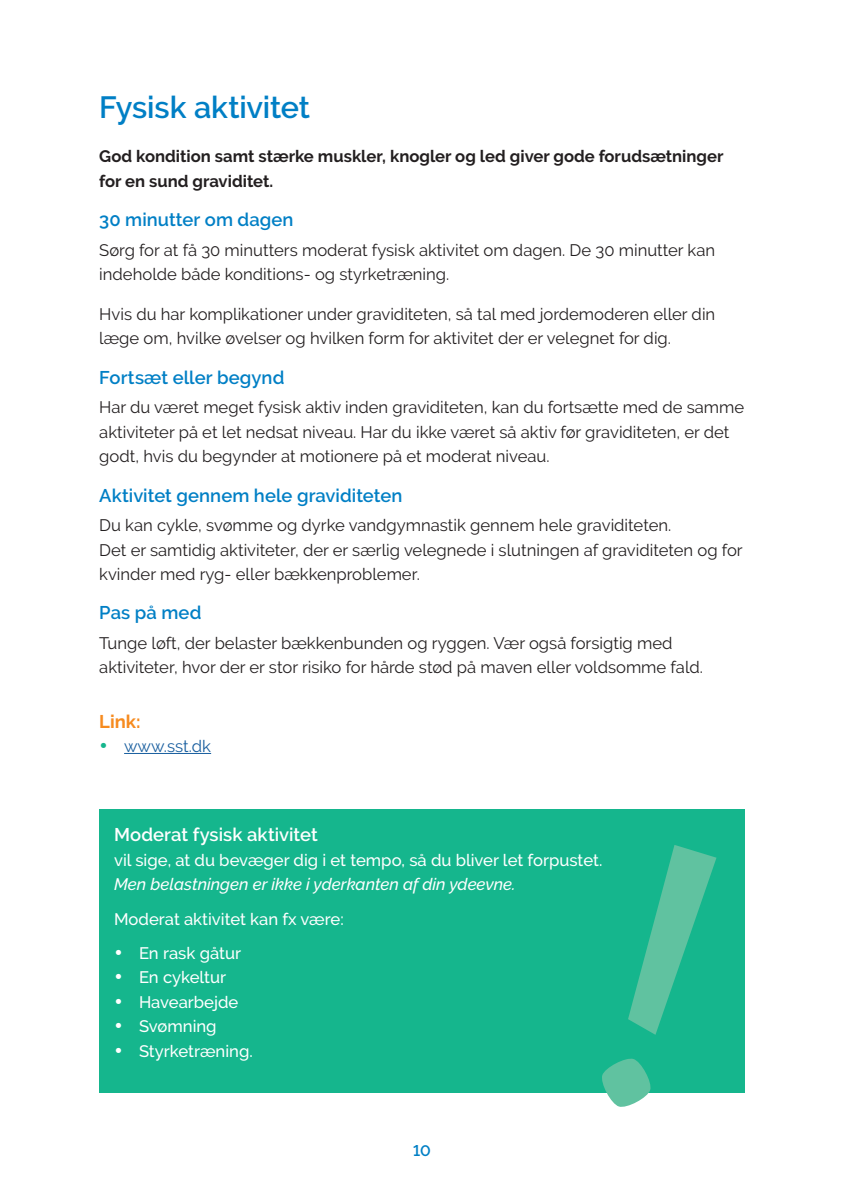
<style>
.page{position:relative;width:844px;height:1191px;background:#fff}
.page>*{position:absolute;margin:0;border:0;box-sizing:border-box;transform-origin:0 0}
.N1{font:600 30.62px "Raleway";letter-spacing:-.01em;color:#007fc5}
.N2{font:600 18.38px "Raleway";letter-spacing:.005em;color:#007fc5}
.Boks_rubrik_hvid{font:600 18.38px "Raleway";color:#fff}
.Links{font:700 18.38px "Raleway";color:#f68b1f}
.Body{font:16.62px/24.5px "Raleway";color:#231f20}
.Body_luft{font:16.62px/24.5px "Raleway";color:#231f20}
.Boks_tekst_hvid{font:500 16.62px/24.5px "Raleway";color:#fff}
.Manchet{font:700 16.62px/24.5px "Raleway";color:#231f20}
.t1{font:16.62px "Raleway";color:#175d9e}
.t2{font:600 15.4px "Raleway";color:#007fc5}
.s1{font-weight:700;font-size:24.5px;color:#15b68d}
.s2{font-style:italic}
.s3{font-weight:700;font-size:24.5px}
</style>
<div class="page">
<hr style="left:124px;top:753px;width:87px;height:1px;background:#175d9e">
<div style="left:99px;top:809px;width:645px;height:283px;background:#15b68d"></div>
<svg style="left:599px;top:845px;width:117px;height:262px"></svg>
<h1 class="N1" style="left:99px;top:90px;width:212px">Fysisk aktivitet</h1>
<p class="Manchet" style="left:99px;top:144px;width:625px">God kondition samt stærke muskler, knogler og led giver gode forudsætninger for en sund graviditet.</p>
<h2 class="N2" style="left:99px;top:209px;width:196px">30 minutter om dagen</h2>
<p class="Body_luft" style="left:99px;top:238px;width:617px">Sørg for at få 30 minutters moderat fysisk aktivitet om dagen. De 30 minutter kan indeholde både konditions- og styrketræning.</p>
<p class="Body" style="left:99px;top:302px;width:617px">Hvis du har komplikationer under graviditeten, så tal med jordemoderen eller din læge om, hvilke øvelser og hvilken form for aktivitet der er velegnet for dig.</p>
<h2 class="N2" style="left:99px;top:366px;width:186px">Fortsæt eller begynd</h2>
<p class="Body" style="left:99px;top:395px;width:646px">Har du været meget fysisk aktiv inden graviditeten, kan du fortsætte med de samme aktiviteter på et let nedsat niveau. Har du ikke været så aktiv før graviditeten, er det godt, hvis du begynder at motionere på et moderat niveau.</p>
<h2 class="N2" style="left:99px;top:484px;width:304px">Aktivitet gennem hele graviditeten</h2>
<p class="Body" style="left:99px;top:513px;width:644px">Du kan cykle, svømme og dyrke vandgymnastik gennem hele graviditeten.<br>Det er samtidig aktiviteter, der er særlig velegnede i slutningen af graviditeten og for kvinder med ryg- eller bækkenproblemer.</p>
<h2 class="N2" style="left:99px;top:602px;width:104px">Pas på med</h2>
<p class="Body_luft" style="left:99px;top:631px;width:605px">Tunge løft, der belaster bækkenbunden og ryggen. Vær også forsigtig med aktiviteter, hvor der er stor risiko for hårde stød på maven eller voldsomme fald.</p>
<p class="Links" style="left:99px;top:710px;width:43px">Link:</p>
<p class="t1" style="left:99px;top:736px;width:113px"><span class="s1">•</span> www.sst.dk</p>
<p class="Boks_rubrik_hvid" style="left:114px;top:824px;width:205px">Moderat fysisk aktivitet</p>
<p class="Boks_tekst_hvid" style="left:114px;top:847px;width:489px">vil sige, at du bevæger dig i et tempo, så du bliver let forpustet.<br><span class="s2">Men belastningen er ikke i yderkanten af din ydeevne.</span></p>
<p class="Boks_tekst_hvid" style="left:114px;top:906px;width:231px">Moderat aktivitet kan fx være:</p>
<p class="Boks_tekst_hvid" style="left:114px;top:940px;width:128px"><span class="s3">•</span> En rask gåtur</p>
<p class="Boks_tekst_hvid" style="left:114px;top:965px;width:113px"><span class="s3">•</span> En cykeltur</p>
<p class="Boks_tekst_hvid" style="left:114px;top:989px;width:126px"><span class="s3">•</span> Havearbejde</p>
<p class="Boks_tekst_hvid" style="left:114px;top:1014px;width:104px"><span class="s3">•</span> Svømning</p>
<p class="Boks_tekst_hvid" style="left:114px;top:1038px;width:140px"><span class="s3">•</span> Styrketræning.</p>
<p class="t2" style="left:413px;top:1141px;width:19px">10</p>
</div>
